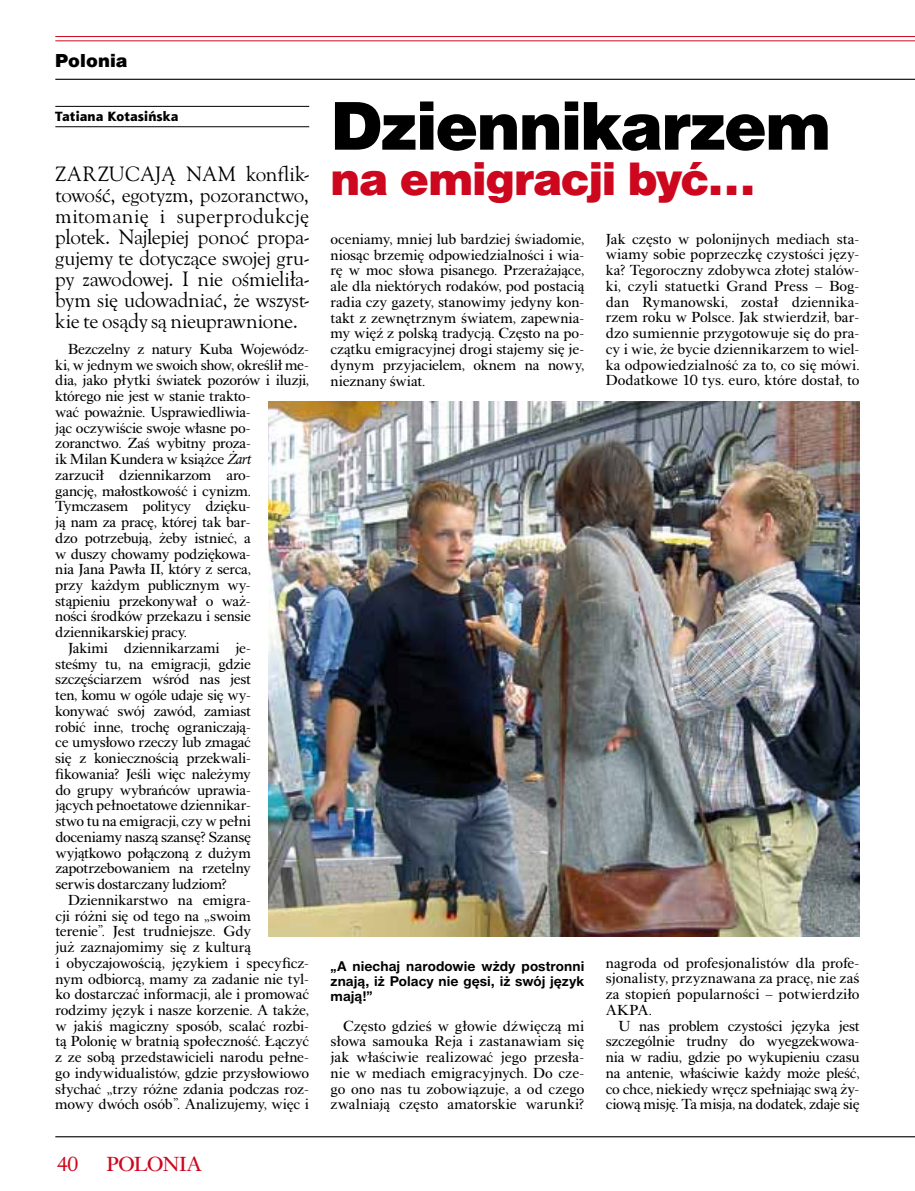
<style>
.page{position:relative;width:915px;height:1191px;background:#fff}
.page>*{position:absolute;margin:0;border:0;box-sizing:border-box;transform-origin:0 0}
.t1{font:66px "Switzer EFN Black";letter-spacing:-.03em;color:#000}
.t2{font:45px "Switzer EFN Black";letter-spacing:-.03em;color:#cd071e}
.t3{font:21px "Alpha Book EFN";letter-spacing:-.025em;color:#cd071e;scale:1.05 1}
.t4{font:21px "Alpha Book EFN";letter-spacing:-.025em;color:#cd071e}
.t5{font:18px/21px "Goldy Olds EFN";letter-spacing:-.025em;color:#000;text-align:justify}
.t6{font:18px "Switzer EFN Black";letter-spacing:.005em;color:#000}
.t7{font:15px/15.8px "Alpha Book EFN";letter-spacing:-.015em;color:#000;text-align:justify;scale:1.05 1}
.t8{font:700 13.5px/15px "Switzer EFN";letter-spacing:.005em;color:#000;text-align:justify}
.t9{font:13.5px "Aerton EFN Black";letter-spacing:.015em;color:#000}
.s1{font-style:italic}
</style>
<div class="page">
<hr style="left:55px;top:106px;width:254px;height:1px;background:#000">
<hr style="left:55px;top:126px;width:254px;height:1px;background:#000">
<img style="left:268px;top:401px;width:591px;height:535px">
<hr style="left:55px;top:36px;width:859px;height:1px;background:#cd071e">
<hr style="left:55px;top:41px;width:859px;height:1px;background:#cd071e">
<hr style="left:55px;top:79px;width:859px;height:1px;background:#000">
<hr style="left:55px;top:1136px;width:859px;height:1px;background:#000">
<p class="t6" style="left:55px;top:50px;width:74px">Polonia</p>
<p class="t9" style="left:55px;top:108px;width:125px">Tatiana Kotasińska</p>
<h1 class="t1" style="left:330px;top:88px;width:502px">Dziennikarzem</h1>
<h2 class="t2" style="left:330px;top:153px;width:426px">na emigracji być…</h2>
<p class="t5" style="left:55px;top:162px;width:255px;text-indent:106px">ą nam konflik&shy;towość, egotyzm, pozoranctwo, mitomanię i superprodukcję plotek. Najlepiej ponoć propa&shy;gujemy te dotyczące swojej gru&shy;py zawodowej. I nie ośmieliła&shy;bym się udowadniać, że wszyst&shy;kie te osądy są nieuprawnione.</p>
<p class="t7" style="left:68px;top:341px;width:231px">Bezczelny z natury Kuba Wojewódz-</p>
<p class="t7" style="left:55px;top:357px;width:243px">ki, w jednym we swoich show, określił me-</p>
<p class="t7" style="left:55px;top:373px;width:243px">dia, jako płytki światek pozorów i iluzji,</p>
<p class="t7" style="left:55px;top:388px;width:188px">którego nie jest w stanie trakto-</p>
<p class="t7" style="left:55px;top:404px;width:188px">wać poważnie. Usprawiedliwia-</p>
<p class="t7" style="left:55px;top:420px;width:188px">jąc oczywiście swoje własne po-</p>
<p class="t7" style="left:55px;top:436px;width:188px">zoranctwo. Zaś wybitny proza-</p>
<p class="t7" style="left:55px;top:451px;width:188px">ik Milan Kundera w książce <span class="s1">Żart</span></p>
<p class="t7" style="left:55px;top:467px;width:188px">zarzucił dziennikarzom aro-</p>
<p class="t7" style="left:55px;top:483px;width:188px">gancję, małostkowość i cynizm.</p>
<p class="t7" style="left:55px;top:499px;width:188px">Tymczasem politycy dzięku-</p>
<p class="t7" style="left:55px;top:514px;width:188px">ją nam za pracę, której tak bar-</p>
<p class="t7" style="left:55px;top:530px;width:188px">dzo potrzebują, żeby istnieć, a</p>
<p class="t7" style="left:55px;top:546px;width:188px">w duszy chowamy podziękowa-</p>
<p class="t7" style="left:55px;top:561px;width:188px">nia Jana Pawła II, który z serca,</p>
<p class="t7" style="left:55px;top:577px;width:188px">przy każdym publicznym wy-</p>
<p class="t7" style="left:55px;top:593px;width:188px">stąpieniu przekonywał o waż-</p>
<p class="t7" style="left:55px;top:609px;width:188px">ności środków przekazu i sensie</p>
<p class="t7" style="left:55px;top:624px;width:127px">dziennikarskiej pracy.</p>
<p class="t7" style="left:68px;top:640px;width:176px">Jakimi dziennikarzami je-</p>
<p class="t7" style="left:55px;top:656px;width:188px">steśmy tu, na emigracji, gdzie</p>
<p class="t7" style="left:55px;top:672px;width:188px">szczęściarzem wśród nas jest</p>
<p class="t7" style="left:55px;top:687px;width:188px">ten, komu w ogóle udaje się wy-</p>
<p class="t7" style="left:55px;top:703px;width:188px">konywać swój zawód, zamiast</p>
<p class="t7" style="left:55px;top:719px;width:188px">robić inne, trochę ograniczają-</p>
<p class="t7" style="left:55px;top:735px;width:188px">ce umysłowo rzeczy lub zmagać</p>
<p class="t7" style="left:55px;top:750px;width:188px">się z koniecznością przekwali-</p>
<p class="t7" style="left:55px;top:766px;width:188px">fikowania? Jeśli więc należymy</p>
<p class="t7" style="left:55px;top:782px;width:188px">do grupy wybrańców uprawia-</p>
<p class="t7" style="left:55px;top:797px;width:188px">jących pełnoetatowe dziennikar-</p>
<p class="t7" style="left:55px;top:813px;width:188px">stwo tu na emigracji, czy w pełni</p>
<p class="t7" style="left:55px;top:829px;width:188px">doceniamy naszą szansę? Szansę</p>
<p class="t7" style="left:55px;top:845px;width:188px">wyjątkowo połączoną z dużym</p>
<p class="t7" style="left:55px;top:860px;width:188px">zapotrzebowaniem na rzetelny</p>
<p class="t7" style="left:55px;top:876px;width:165px">serwis dostarczany ludziom?</p>
<p class="t7" style="left:68px;top:892px;width:176px">Dziennikarstwo na emigra-</p>
<p class="t7" style="left:55px;top:908px;width:188px">cji różni się od tego na „swoim</p>
<p class="t7" style="left:55px;top:923px;width:188px">terenie”. Jest trudniejsze. Gdy</p>
<p class="t7" style="left:55px;top:939px;width:188px">już zaznajomimy się z kulturą</p>
<p class="t7" style="left:55px;top:955px;width:243px">i obyczajowością, językiem i specyficz-</p>
<p class="t7" style="left:55px;top:971px;width:243px">nym odbiorcą, mamy za zadanie nie tyl-</p>
<p class="t7" style="left:55px;top:986px;width:243px">ko dostarczać informacji, ale i promować</p>
<p class="t7" style="left:55px;top:1002px;width:243px">rodzimy język i nasze korzenie. A także,</p>
<p class="t7" style="left:55px;top:1018px;width:243px">w jakiś magiczny sposób, scalać rozbi-</p>
<p class="t7" style="left:55px;top:1034px;width:243px">tą Polonię w bratnią społeczność. Łączyć</p>
<p class="t7" style="left:55px;top:1049px;width:243px">z ze sobą przedstawicieli narodu pełne-</p>
<p class="t7" style="left:55px;top:1065px;width:243px">go indywidualistów, gdzie przysłowiowo</p>
<p class="t7" style="left:55px;top:1081px;width:243px">słychać „trzy różne zdania podczas roz-</p>
<p class="t7" style="left:55px;top:1096px;width:243px">mowy dwóch osób”. Analizujemy, więc i</p>
<p class="t5" style="left:55px;top:162px;width:27px">Zarz</p>
<p class="t5" style="left:109px;top:162px;width:29px">ucaj</p>
<p class="t7" style="left:605px;top:231px;width:243px">Jak często w polonijnych mediach sta&shy;wiamy sobie poprzeczkę czystości języ&shy;ka? Tegoroczny zdobywca złotej stalów&shy;ki, czyli statuetki Grand Press – Bog&shy;dan Rymanowski, został dziennika&shy;rzem roku w Polsce. Jak stwierdził, bar&shy;dzo sumiennie przygotowuje się do pra&shy;cy i wie, że bycie dziennikarzem to wiel&shy;ka odpowiedzialność za to, co się mówi.<br>Dodatkowe 10 tys. euro, które dostał, to</p>
<p class="t7" style="left:330px;top:231px;width:243px">oceniamy, mniej lub bardziej świadomie, niosąc brzemię odpowiedzialności i wia&shy;rę w moc słowa pisanego. Przerażające, ale dla niektórych rodaków, pod postacią radia czy gazety, stanowimy jedyny kon&shy;takt z zewnętrznym światem, zapewnia&shy;my więź z polską tradycją. Często na po&shy;czątku emigracyjnej drogi stajemy się je&shy;dynym przyjacielem, oknem na nowy, nieznany świat.</p>
<p class="t7" style="left:605px;top:955px;width:243px">nagroda od profesjonalistów dla profe&shy;sjonalisty, przyznawana za pracę, nie zaś za stopień popularności – potwierdziło AKPA.</p>
<p class="t7" style="left:605px;top:1018px;width:243px;text-indent:13px">U nas problem czystości języka jest szczególnie trudny do wyegzekwowa&shy;nia w radiu, gdzie po wykupieniu czasu na antenie, właściwie każdy może pleść, co chce, niekiedy wręcz spełniając swą ży&shy;ciową misję. Ta misja, na dodatek, zdaje się</p>
<p class="t8" style="left:330px;top:958px;width:255px">„A niechaj narodowie wżdy postronni znają, iż Polacy nie gęsi, iż swój język mają!”</p>
<p class="t7" style="left:330px;top:1018px;width:243px;text-indent:13px">Często gdzieś w głowie dźwięczą mi słowa samouka Reja i zastanawiam się jak właściwie realizować jego przesła&shy;nie w mediach emigracyjnych. Do cze&shy;go ono nas tu zobowiązuje, a od czego zwalniają często amatorskie warunki?</p>
<h3 class="t4" style="left:57px;top:1151px;width:23px">40</h3>
<h3 class="t3" style="left:106px;top:1151px;width:93px">POLONIA</h3>
</div>
